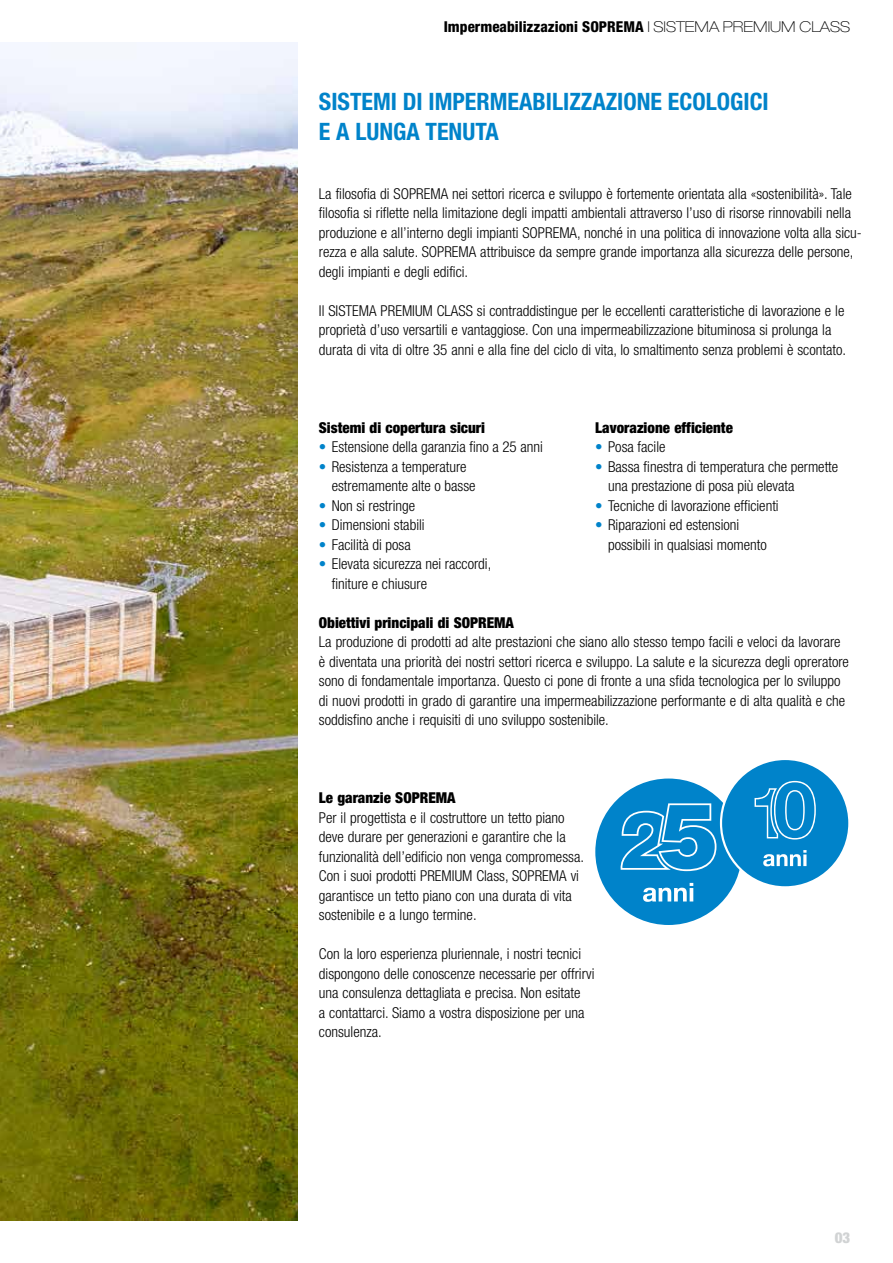
<style>
.page{position:relative;width:893px;height:1263px;background:#fff}
.page>*{position:absolute;margin:0;border:0;box-sizing:border-box;transform-origin:0 0}
.t1{font:700 condensed 24px/30px "Helvetica Neue LT Std";color:#0083ca}
.t2{font:300 condensed 15px/19.5px "Helvetica Neue LT Std";color:#000}
.t3{font:900 condensed 15px "Helvetica Neue LT Std";color:#000}
.t4{font:800 condensed 15px "Helvetica Neue LT Std";color:#000}
.t5{font:900 condensed 15px "Helvetica Neue LT Std";color:#d1d3d4}
.s1{font-weight:100;font-stretch:expanded}
.s2{color:#0083ca}
</style>
<div class="page">
<img style="left:0;top:43px;width:298px;height:1177px">
<div style="left:595px;top:778px;width:147px;height:147px;background:#0083ca;border-radius:50%"></div>
<svg style="left:620px;top:803px;width:96px;height:68px"></svg>
<svg style="left:643px;top:883px;width:50px;height:19px"></svg>
<div style="left:720px;top:758px;width:130px;height:130px;border:4px solid #fff;border-radius:50%"></div>
<div style="left:722px;top:760px;width:126px;height:126px;background:#0083ca;border-radius:50%"></div>
<svg style="left:754px;top:781px;width:62px;height:58px"></svg>
<svg style="left:763px;top:850px;width:43px;height:16px"></svg>
<p class="t4" style="left:444px;top:17px;width:408px">Impermeabilizzazioni SOPREMA <span class="s1">l SISTEMA PREMIUM CLASS</span></p>
<h1 class="t1" style="left:319px;top:86px;width:451px">SISTEMI DI IMPERMEABILIZZAZIONE ECOLOGICI<br>E A LUNGA TENUTA</h1>
<p class="t2" style="left:319px;top:183px;width:544px">La filosofia di SOPREMA nei settori ricerca e sviluppo è fortemente orientata alla «sostenibilità». Tale filosofia si riflette nella limitazione degli impatti ambientali attraverso l’uso di risorse rinnovabili nella produzione e all’interno degli impianti SOPREMA, nonché in una politica di innovazione volta alla sicu&shy;rezza e alla salute. SOPREMA attribuisce da sempre grande importanza alla sicurezza delle persone, degli impianti e degli edifici.</p>
<p class="t2" style="left:319px;top:300px;width:529px">Il SISTEMA PREMIUM CLASS si contraddistingue per le eccellenti caratteristiche di lavorazione e le proprietà d’uso versartili e vantaggiose. Con una impermeabilizzazione bituminosa si prolunga la durata di vita di oltre 35 anni e alla fine del ciclo di vita, lo smaltimento senza problemi è scontato.</p>
<p class="t3" style="left:319px;top:418px;width:168px">Sistemi di copertura sicuri</p>
<p class="t2" style="left:319px;top:437px;width:225px"><span class="s2">•</span> Estensione della garanzia fino a 25 anni</p>
<p class="t2" style="left:332px;top:456px;width:145px;text-indent:-13px"><span class="s2">•</span> Resistenza a temperature estremamente alte o basse</p>
<p class="t2" style="left:319px;top:495px;width:98px"><span class="s2">•</span> Non si restringe</p>
<p class="t2" style="left:319px;top:515px;width:107px"><span class="s2">•</span> Dimensioni stabili</p>
<p class="t2" style="left:319px;top:534px;width:93px"><span class="s2">•</span> Facilità di posa</p>
<p class="t2" style="left:332px;top:554px;width:161px;text-indent:-13px"><span class="s2">•</span> Elevata sicurezza nei raccordi, finiture e chiusure</p>
<p class="t3" style="left:595px;top:418px;width:139px">Lavorazione efficiente</p>
<p class="t2" style="left:595px;top:437px;width:72px"><span class="s2">•</span> Posa facile</p>
<p class="t2" style="left:608px;top:456px;width:232px;text-indent:-13px"><span class="s2">•</span> Bassa finestra di temperatura che permette una prestazione di posa più elevata</p>
<p class="t2" style="left:595px;top:495px;width:185px"><span class="s2">•</span> Tecniche di lavorazione efficienti</p>
<p class="t2" style="left:608px;top:515px;width:160px;text-indent:-13px"><span class="s2">•</span> Riparazioni ed estensioni possibili in qualsiasi momento</p>
<p class="t3" style="left:319px;top:613px;width:197px">Obiettivi principali di SOPREMA</p>
<p class="t2" style="left:319px;top:632px;width:532px">La produzione di prodotti ad alte prestazioni che siano allo stesso tempo facili e veloci da lavorare è diventata una priorità dei nostri settori ricerca e sviluppo. La salute e la sicurezza degli opreratore sono di fondamentale importanza. Questo ci pone di fronte a una sfida tecnologica per lo sviluppo di nuovi prodotti in grado di garantire una impermeabilizzazione performante e di alta qualità e che soddisfino anche i requisiti di uno sviluppo sostenibile.</p>
<p class="t3" style="left:319px;top:788px;width:138px">Le garanzie SOPREMA</p>
<p class="t2" style="left:319px;top:807px;width:267px">Per il progettista e il costruttore un tetto piano deve durare per generazioni e garantire che la funzionalità dell’edificio non venga compromessa.<br>Con i suoi prodotti PREMIUM Class, SOPREMA vi garantisce un tetto piano con una durata di vita sostenibile e a lungo termine.</p>
<p class="t2" style="left:319px;top:944px;width:277px">Con la loro esperienza pluriennale, i nostri tecnici dispongono delle conoscenze necessarie per offrirvi una consulenza dettagliata e precisa. Non esitate<br>a contattarci. Siamo a vostra disposizione per una consulenza.</p>
<p class="t5" style="left:835px;top:1228px;width:17px">03</p>
</div>
